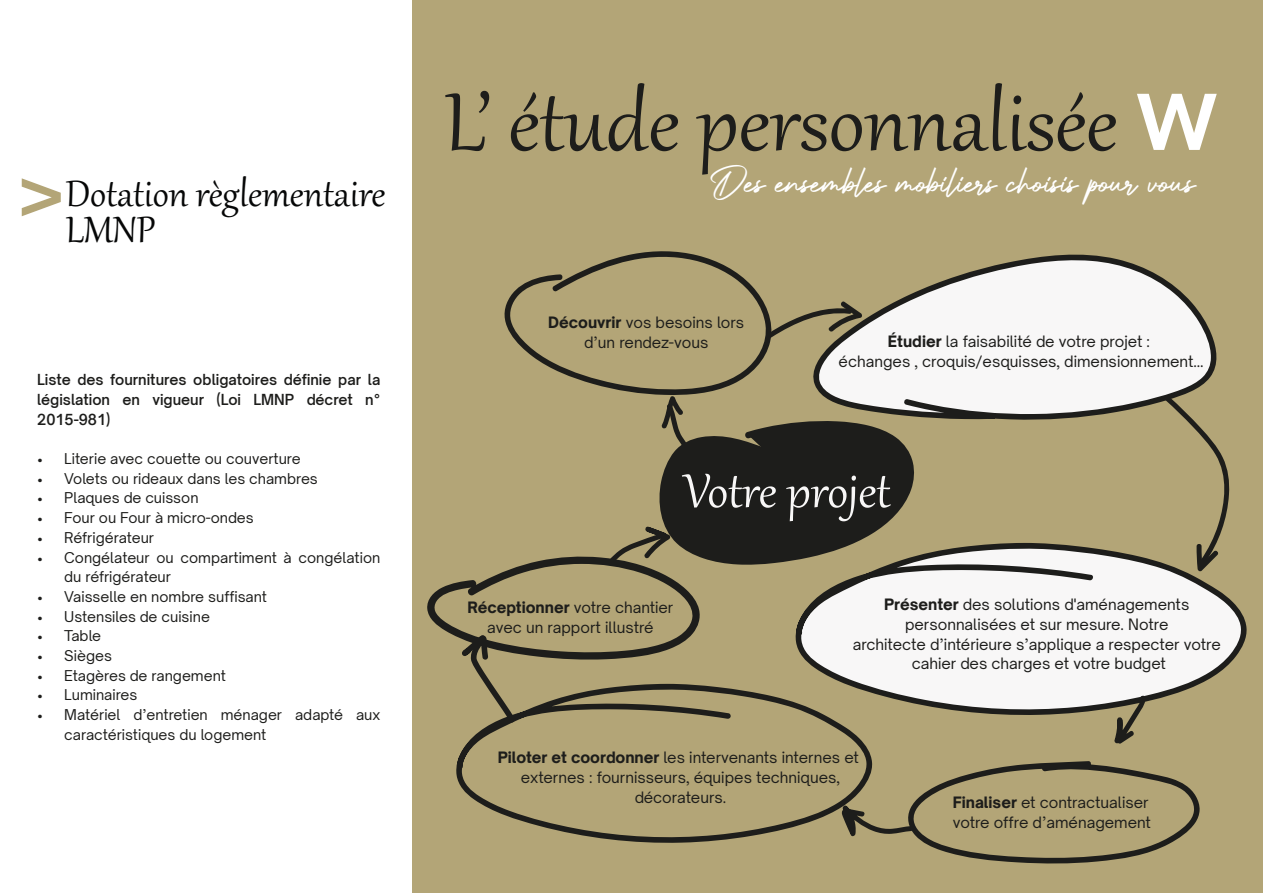
<style>
.page{position:relative;width:1263px;height:893px;background:#fff}
.page>*{position:absolute;margin:0;border:0;box-sizing:border-box;transform-origin:0 0}
.t1{font:100.8px "Gabriola";color:#1d1d1b}
.t2{font:58.2px "Gabriola";color:#f8f7f7}
.t3{font:45px "Authentic Signature";color:#fff}
.t4{font:45px/36px "Gabriola";color:#060707}
.t5{font:15px/19.6px "Open Sauce One";color:#1d1d1b;text-align:center}
.t6{font:14.25px/19.6px "Open Sauce One";color:#1d1d1b}
.t7{font:600 14.25px/19.6px "Open Sauce One";color:#1d1d1b;text-align:justify}
.s1{font-family:"Open Sauce One";font-weight:500;color:#fff}
.s2{font-weight:800}
</style>
<div class="page">
<div style="left:413px;top:0;width:850px;height:893px;background:#b3a577"></div>
<svg style="left:915px;top:254px;width:302px;height:166px;background:#dcd9d2"></svg>
<svg style="left:915px;top:543px;width:332px;height:172px;background:#dbd9d2"></svg>
<svg style="left:456px;top:723px;width:416px;height:120px"></svg>
<svg style="left:1163px;top:394px;width:67px;height:178px"></svg>
<svg style="left:841px;top:761px;width:359px;height:103px"></svg>
<svg style="left:1114px;top:694px;width:32px;height:50px"></svg>
<svg style="left:427px;top:251px;width:488px;height:472px"></svg>
<h3 class="t4" style="left:18px;top:172px;width:369px;text-indent:48px">Dotation règlementaire <sup>&gt;</sup>LMNP</h3>
<p class="t7" style="left:37px;top:370px;width:345px">Liste des fournitures obligatoires définie par la législation en vigueur (Loi LMNP décret n° 2015-981)</p>
<p class="t6" style="left:37px;top:449px;width:265px">• Literie avec couette ou couverture</p>
<p class="t6" style="left:37px;top:468px;width:282px">• Volets ou rideaux dans les chambres</p>
<p class="t6" style="left:37px;top:488px;width:163px">• Plaques de cuisson</p>
<p class="t6" style="left:37px;top:508px;width:218px">• Four ou Four à micro-ondes</p>
<p class="t6" style="left:37px;top:527px;width:118px">• Réfrigérateur</p>
<p class="t6" style="left:64px;top:547px;width:318px;text-indent:-27px">• Congélateur ou compartiment à congélation du réfrigérateur</p>
<p class="t6" style="left:37px;top:586px;width:231px">• Vaisselle en nombre suffisant</p>
<p class="t6" style="left:37px;top:606px;width:174px">• Ustensiles de cuisine</p>
<p class="t6" style="left:37px;top:626px;width:65px">• Table</p>
<p class="t6" style="left:37px;top:645px;width:76px">• Sièges</p>
<p class="t6" style="left:37px;top:665px;width:190px">• Etagères de rangement</p>
<p class="t6" style="left:37px;top:685px;width:102px">• Luminaires</p>
<p class="t6" style="left:64px;top:705px;width:318px;text-indent:-27px">• Matériel d’entretien ménager adapté aux caractéristiques du logement</p>
<h1 class="t1" style="left:444px;top:56px;width:776px">L’ étude personnalisée <span class="s1">w</span></h1>
<h3 class="t3" style="left:714px;top:158px;width:483px">Des ensembles mobiliers choisis pour vous</h3>
<p class="t5" style="left:548px;top:312px;width:198px"><span class="s2">Découvrir</span> vos besoins lors d’un rendez-vous</p>
<p class="t5" style="left:839px;top:331px;width:366px"><span class="s2">Étudier</span> la faisabilité de votre projet :<br>échanges , croquis/esquisses, dimensionnement…</p>
<h2 class="t2" style="left:684px;top:453px;width:208px">Votre projet</h2>
<p class="t5" style="left:467px;top:598px;width:207px"><span class="s2">Réceptionner</span> votre chantier avec un rapport illustré</p>
<p class="t5" style="left:853px;top:595px;width:369px"><span class="s2">Présenter</span> des solutions d'aménagements personnalisées et sur mesure. Notre<br>architecte d’intérieure s’applique a respecter votre cahier des charges et votre budget</p>
<p class="t5" style="left:498px;top:748px;width:363px"><span class="s2">Piloter et coordonner</span> les intervenants internes et externes : fournisseurs, équipes techniques, décorateurs.</p>
<p class="t5" style="left:953px;top:792px;width:200px;text-align:left"><span class="s2">Finaliser</span> et contractualiser votre offre d’aménagement</p>
</div>
